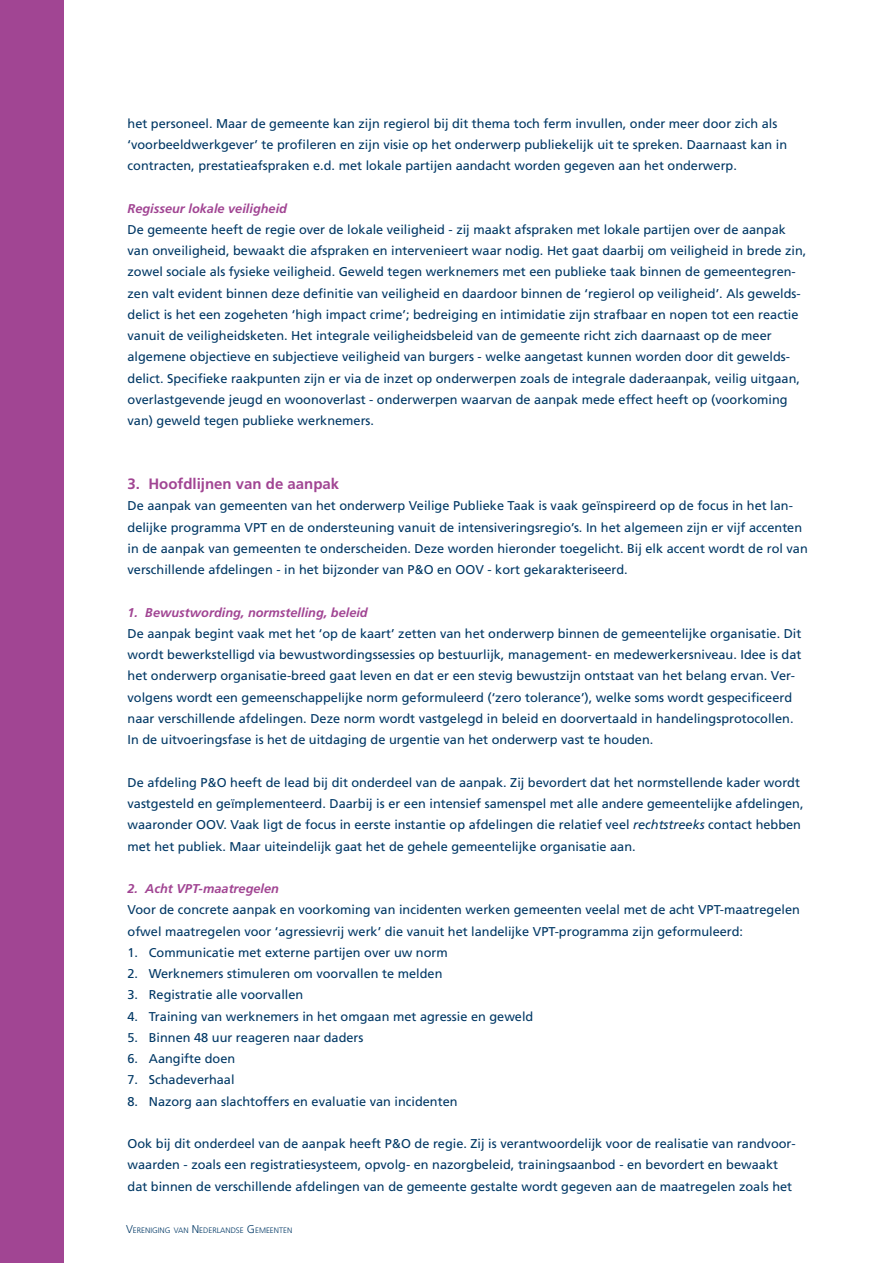
<style>
.page{position:relative;width:893px;height:1263px;background:#fff}
.page>*{position:absolute;margin:0;border:0;box-sizing:border-box;transform-origin:0 0}
._003_Tussenkop_1___1{font:700 15px "Frutiger LT Std";color:#a14593}
._004_Broodtekst___8{font:12.75px/21.3px "Frutiger LT Std";color:#003865}
._003_Tussenkop_2___8{font:italic 700 12.75px "Frutiger LT Std";color:#a14593}
.t1{font:300 7.8px "Frutiger LT Std";color:#003865}
.s1{font-style:italic}
.s2{font-size:11.25px}
</style>
<div class="page">
<div style="left:0;top:0;width:64px;height:1263px;background:#a14593"></div>
<p class="_004_Broodtekst___8" style="left:128px;top:113px;width:661px">het personeel. Maar de gemeente kan zijn regierol bij dit thema toch ferm invullen, onder meer door zich als ‘voorbeeldwerkgever’ te profileren en zijn visie op het onderwerp publiekelijk uit te spreken. Daarnaast kan in contracten, prestatieafspraken e.d. met lokale partijen aandacht worden gegeven aan het onderwerp.</p>
<p class="_003_Tussenkop_2___8" style="left:128px;top:201px;width:161px">Regisseur lokale veiligheid</p>
<p class="_004_Broodtekst___8" style="left:128px;top:219px;width:680px">De gemeente heeft de regie over de lokale veiligheid - zij maakt afspraken met lokale partijen over de aanpak van onveiligheid, bewaakt die afspraken en intervenieert waar nodig. Het gaat daarbij om veiligheid in brede zin, zowel sociale als fysieke veiligheid. Geweld tegen werknemers met een publieke taak binnen de gemeentegren&shy;zen valt evident binnen deze definitie van veiligheid en daardoor binnen de ‘regierol op veiligheid’. Als gewelds&shy;delict is het een zogeheten ‘high impact crime’; bedreiging en intimidatie zijn strafbaar en nopen tot een reactie vanuit de veiligheidsketen. Het integrale veiligheidsbeleid van de gemeente richt zich daarnaast op de meer algemene objectieve en subjectieve veiligheid van burgers - welke aangetast kunnen worden door dit gewelds&shy;delict. Specifieke raakpunten zijn er via de inzet op onderwerpen zoals de integrale daderaanpak, veilig uitgaan, overlastgevende jeugd en woonoverlast - onderwerpen waarvan de aanpak mede effect heeft op (voorkoming van) geweld tegen publieke werknemers.</p>
<p class="_003_Tussenkop_1___1" style="left:128px;top:475px;width:213px">3. Hoofdlijnen van de aanpak</p>
<p class="_004_Broodtekst___8" style="left:128px;top:495px;width:682px">De aanpak van gemeenten van het onderwerp Veilige Publieke Taak is vaak geïnspireerd op de focus in het lan&shy;delijke programma VPT en de ondersteuning vanuit de intensiveringsregio’s. In het algemeen zijn er vijf accenten in de aanpak van gemeenten te onderscheiden. Deze worden hieronder toegelicht. Bij elk accent wordt de rol van verschillende afdelingen - in het bijzonder van P&amp;O en OOV - kort gekarakteriseerd.</p>
<p class="_003_Tussenkop_2___8" style="left:128px;top:605px;width:242px">1. Bewustwording, normstelling, beleid</p>
<p class="_004_Broodtekst___8" style="left:128px;top:623px;width:675px">De aanpak begint vaak met het ‘op de kaart’ zetten van het onderwerp binnen de gemeentelijke organisatie. Dit wordt bewerkstelligd via bewustwordingssessies op bestuurlijk, management- en medewerkersniveau. Idee is dat het onderwerp organisatie-breed gaat leven en dat er een stevig bewustzijn ontstaat van het belang ervan. Ver&shy;volgens wordt een gemeenschappelijke norm geformuleerd (‘zero tolerance’), welke soms wordt gespecificeerd naar verschillende afdelingen. Deze norm wordt vastgelegd in beleid en doorvertaald in handelingsprotocollen.<br>In de uitvoeringsfase is het de uitdaging de urgentie van het onderwerp vast te houden.</p>
<p class="_004_Broodtekst___8" style="left:128px;top:772px;width:678px">De afdeling P&amp;O heeft de lead bij dit onderdeel van de aanpak. Zij bevordert dat het normstellende kader wordt vastgesteld en geïmplementeerd. Daarbij is er een intensief samenspel met alle andere gemeentelijke afdelingen, waaronder OOV. Vaak ligt de focus in eerste instantie op afdelingen die relatief veel <span class="s1">rechtstreeks</span> contact hebben met het publiek. Maar uiteindelijk gaat het de gehele gemeentelijke organisatie aan.</p>
<p class="_003_Tussenkop_2___8" style="left:128px;top:881px;width:153px">2. Acht VPT-maatregelen</p>
<p class="_004_Broodtekst___8" style="left:128px;top:899px;width:674px">Voor de concrete aanpak en voorkoming van incidenten werken gemeenten veelal met de acht VPT-maatregelen ofwel maatregelen voor ‘agressievrij werk’ die vanuit het landelijke VPT-programma zijn geformuleerd:</p>
<p class="_004_Broodtekst___8" style="left:128px;top:942px;width:322px">1. Communicatie met externe partijen over uw norm</p>
<p class="_004_Broodtekst___8" style="left:128px;top:963px;width:316px">2. Werknemers stimuleren om voorvallen te melden</p>
<p class="_004_Broodtekst___8" style="left:128px;top:984px;width:177px">3. Registratie alle voorvallen</p>
<p class="_004_Broodtekst___8" style="left:128px;top:1005px;width:407px">4. Training van werknemers in het omgaan met agressie en geweld</p>
<p class="_004_Broodtekst___8" style="left:128px;top:1027px;width:237px">5. Binnen 48 uur reageren naar daders</p>
<p class="_004_Broodtekst___8" style="left:128px;top:1048px;width:109px">6. Aangifte doen</p>
<p class="_004_Broodtekst___8" style="left:128px;top:1069px;width:108px">7. Schadeverhaal</p>
<p class="_004_Broodtekst___8" style="left:128px;top:1090px;width:331px">8. Nazorg aan slachtoffers en evaluatie van incidenten</p>
<p class="_004_Broodtekst___8" style="left:128px;top:1133px;width:669px">Ook bij dit onderdeel van de aanpak heeft P&amp;O de regie. Zij is verantwoordelijk voor de realisatie van randvoor&shy;waarden - zoals een registratiesysteem, opvolg- en nazorgbeleid, trainingsaanbod - en bevordert en bewaakt dat binnen de verschillende afdelingen van de gemeente gestalte wordt gegeven aan de maatregelen zoals het</p>
<p class="t1" style="left:126px;top:1226px;width:168px"><span class="s2">V</span>ERENIGING VAN <span class="s2">N</span> EDERLANDSE <span class="s2">G</span> EMEENTEN</p>
</div>
